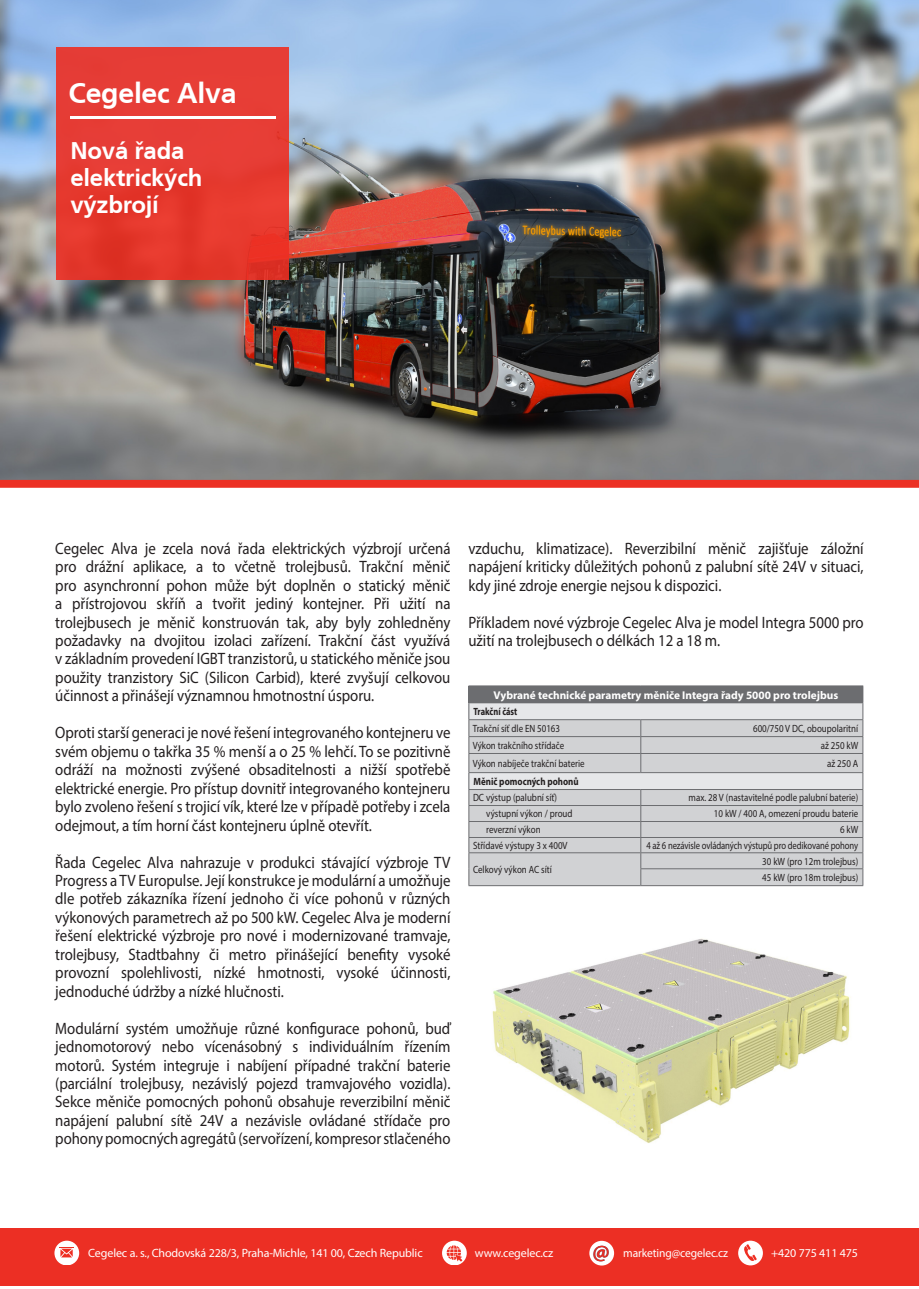
<style>
.page{position:relative;width:919px;height:1289px;background:#fff}
.page>*{position:absolute;margin:0;border:0;box-sizing:border-box;transform-origin:0 0}
.Nadpis_velký{font:700 28.5px "Frutiger CE";letter-spacing:-.01em;color:#fff}
.Nadpis_velký-2{font:700 24px "Frutiger CE";letter-spacing:-.01em;color:#fff}
.t1{font:700 22.35px "Myriad Pro";color:#23395f}
.Text_čtvereček{font:16.5px/18.5px "Myriad Pro";letter-spacing:-.005em;color:#231f20;text-align:justify;scale:.9 1}
.t2{font:12px "Myriad Pro";letter-spacing:-.01em;color:#fff}
.t3{font:12px "Myriad Pro";letter-spacing:-.01em;color:#fff;scale:.96 1}
.Tabulka_nadpis{font:700 11.25px "Myriad Pro";color:#fff}
.Tabulka_text_malý{font:10.5px "Myriad Pro";color:#231f20;scale:.85 1}
.Tabulka_text_malý-2{font:10.5px "Myriad Pro";color:#231f20;scale:.82 1}
.Tabulka_text_malý-3{font:700 10.5px "Myriad Pro";color:#231f20;scale:.85 1}
.Tabulka_záhlaví_mrna{font:700 10.5px "Myriad Pro";color:#231f20;scale:.8 1}
</style>
<div class="page">
<img style="left:1px;top:0;width:917px;height:480px">
<div style="left:0;top:1228px;width:918px;height:57px;background:#ec2f24"></div>
<div style="left:56px;top:47px;width:232px;height:232px;background:linear-gradient(to right,#e43931,#e73b31)"></div>
<svg style="left:442px;top:1240px;width:25px;height:24px"></svg>
<div style="left:446px;top:1244px;width:15px;height:16px;background:#fff;border-radius:50%"></div>
<svg style="left:446px;top:1245px;width:17px;height:17px"></svg>
<div style="left:589px;top:1240px;width:25px;height:25px;background:#fff;border-radius:50%"></div>
<div style="left:738px;top:1240px;width:24px;height:25px;background:#fff;border-radius:50%"></div>
<svg style="left:744px;top:1244px;width:12px;height:17px"></svg>
<div style="left:54px;top:1240px;width:25px;height:24px;background:#fff;border-radius:50%"></div>
<svg style="left:60px;top:1247px;width:14px;height:11px"></svg>
<svg style="left:60px;top:1248px;width:13px;height:9px"></svg>
<svg style="left:0;top:480px;width:918px;height:8px;background:#ec3629"></svg>
<hr style="left:70px;top:116px;width:206px;height:2px;background:#fff">
<div style="left:469px;top:686px;width:393px;height:16px;background:#6c6d70"></div>
<div style="left:469px;top:702px;width:393px;height:17px;background:#e6e7e9"></div>
<div style="left:469px;top:720px;width:393px;height:16px;background:#d1d2d4"></div>
<div style="left:469px;top:737px;width:393px;height:148px;background:#d1d2d4"></div>
<div style="left:469px;top:772px;width:393px;height:17px;background:#e6e7e9"></div>
<hr style="left:468px;top:685px;width:172px;height:1px;background:#6c6d70">
<hr style="left:640px;top:685px;width:223px;height:1px;background:#6c6d70">
<hr style="left:468px;top:702px;width:172px;height:1px;background:#6c6d70">
<hr style="left:640px;top:702px;width:223px;height:1px;background:#6c6d70">
<hr style="left:468px;top:719px;width:172px;height:1px;background:#6c6d70">
<hr style="left:640px;top:719px;width:223px;height:1px;background:#6c6d70">
<hr style="left:468px;top:736px;width:172px;height:1px;background:#6c6d70">
<hr style="left:640px;top:736px;width:223px;height:1px;background:#6c6d70">
<hr style="left:468px;top:753px;width:172px;height:1px;background:#6c6d70">
<hr style="left:640px;top:753px;width:223px;height:1px;background:#6c6d70">
<svg style="left:640px;top:720px;width:1px;height:52px"></svg>
<hr style="left:468px;top:772px;width:172px;height:1px;background:#6c6d70">
<hr style="left:640px;top:772px;width:223px;height:1px;background:#6c6d70">
<hr style="left:468px;top:789px;width:172px;height:1px;background:#6c6d70">
<hr style="left:640px;top:789px;width:223px;height:1px;background:#6c6d70">
<hr style="left:468px;top:805px;width:172px;height:1px;background:#6c6d70">
<hr style="left:640px;top:805px;width:223px;height:1px;background:#6c6d70">
<hr style="left:468px;top:821px;width:172px;height:1px;background:#6c6d70">
<hr style="left:640px;top:821px;width:223px;height:1px;background:#6c6d70">
<hr style="left:468px;top:837px;width:172px;height:1px;background:#6c6d70">
<hr style="left:640px;top:837px;width:223px;height:1px;background:#6c6d70">
<hr style="left:468px;top:852px;width:172px;height:1px;background:#6c6d70">
<hr style="left:640px;top:852px;width:223px;height:1px;background:#6c6d70">
<svg style="left:468px;top:686px;width:1px;height:199px"></svg>
<hr style="left:640px;top:868px;width:223px;height:1px;background:#6c6d70">
<svg style="left:640px;top:790px;width:1px;height:95px"></svg>
<svg style="left:862px;top:686px;width:1px;height:199px"></svg>
<hr style="left:468px;top:885px;width:172px;height:1px;background:#6c6d70">
<hr style="left:640px;top:885px;width:223px;height:1px;background:#6c6d70">
<img style="left:492px;top:938px;width:359px;height:205px">
<p class="Nadpis_velký" style="left:69px;top:76px;width:169px">Cegelec Alva</p>
<p class="Nadpis_velký-2" style="left:70px;top:136px;width:116px">Nová řada</p>
<p class="Nadpis_velký-2" style="left:70px;top:163px;width:134px">elektrických</p>
<p class="Nadpis_velký-2" style="left:70px;top:190px;width:90px">výzbrojí</p>
<p class="Text_čtvereček" style="left:55px;top:538px;width:440px">Cegelec Alva je zcela nová řada elektrických výzbrojí určená pro drážní aplikace, a to včetně trolejbusů. Trakční měnič pro asynchronní pohon může být doplněn o statický měnič a přístrojovou skříň a tvořit jediný kontejner. Při užití na trolejbusech je měnič konstruován tak, aby byly zohledněny požadavky na dvojitou izolaci zařízení. Trakční část využívá v základním provedení IGBT tranzistorů, u statického měniče jsou použity tranzistory SiC (Silicon Carbid), které zvyšují celkovou účinnost a přinášejí významnou hmotnostní úsporu.</p>
<p class="Text_čtvereček" style="left:55px;top:723px;width:440px">Oproti starší generaci je nové řešení integrovaného kontejneru ve svém objemu o takřka 35 % menší a o 25 % lehčí. To se pozitivně odráží na možnosti zvýšené obsaditelnosti a nižší spotřebě elektrické energie. Pro přístup dovnitř integrovaného kontejneru bylo zvoleno řešení s trojicí vík, které lze v případě potřeby i zcela odejmout, a tím horní část kontejneru úplně otevřít.</p>
<p class="Text_čtvereček" style="left:55px;top:852px;width:440px">Řada Cegelec Alva nahrazuje v produkci stávající výzbroje TV Progress a TV Europulse. Její konstrukce je modulární a umožňuje dle potřeb zákazníka řízení jednoho či více pohonů v různých výkonových parametrech až po 500 kW. Cegelec Alva je moderní řešení elektrické výzbroje pro nové i modernizované tramvaje, trolejbusy, Stadtbahny či metro přinášející benefity vysoké provozní spolehlivosti, nízké hmotnosti, vysoké účinnosti, jednoduché údržby a nízké hlučnosti.</p>
<p class="Text_čtvereček" style="left:55px;top:1018px;width:440px">Modulární systém umožňuje různé konfigurace pohonů, buď jednomotorový nebo vícenásobný s individuálním řízením motorů. Systém integruje i nabíjení případné trakční baterie (parciální trolejbusy, nezávislý pojezd tramvajového vozidla).<br>Sekce měniče pomocných pohonů obsahuje reverzibilní měnič napájení palubní sítě 24V a nezávisle ovládané střídače pro pohony pomocných agregátů (servořízení, kompresor stlačeného</p>
<p class="Text_čtvereček" style="left:468px;top:538px;width:440px">vzduchu, klimatizace). Reverzibilní měnič zajišťuje záložní napájení kriticky důležitých pohonů z palubní sítě 24V v situaci, kdy jiné zdroje energie nejsou k dispozici.</p>
<p class="Text_čtvereček" style="left:468px;top:612px;width:440px">Příkladem nové výzbroje Cegelec Alva je model Integra 5000 pro užití na trolejbusech o délkách 12 a 18 m.</p>
<p class="Tabulka_nadpis" style="left:493px;top:687px;width:346px">Vybrané technické parametry měniče Integra řady 5000 pro trolejbus</p>
<p class="Tabulka_záhlaví_mrna" style="left:473px;top:704px;width:56px">Trakční část</p>
<p class="Tabulka_text_malý" style="left:472px;top:722px;width:104px">Trakční síť dle EN 50163</p>
<p class="Tabulka_text_malý" style="left:753px;top:722px;width:125px">600/750 V DC, oboupolaritní</p>
<p class="Tabulka_text_malý" style="left:472px;top:739px;width:109px">Výkon trakčního střídače</p>
<p class="Tabulka_text_malý" style="left:820px;top:739px;width:45px">až 250 kW</p>
<p class="Tabulka_text_malý" style="left:472px;top:757px;width:133px">Výkon nabíječe trakční baterie</p>
<p class="Tabulka_text_malý" style="left:827px;top:757px;width:38px">až 250 A</p>
<p class="Tabulka_text_malý-3" style="left:473px;top:774px;width:125px">Měnič pomocných pohonů</p>
<p class="Tabulka_text_malý" style="left:473px;top:791px;width:100px">DC výstup (palubní síť)</p>
<p class="Tabulka_text_malý" style="left:688px;top:791px;width:201px">max. 28 V (nastavitelné podle palubní baterie)</p>
<p class="Tabulka_text_malý" style="left:486px;top:807px;width:103px">výstupní výkon / proud</p>
<p class="Tabulka_text_malý" style="left:714px;top:807px;width:171px">10 kW / 400 A, omezení proudu baterie</p>
<p class="Tabulka_text_malý" style="left:486px;top:823px;width:65px">reverzní výkon</p>
<p class="Tabulka_text_malý" style="left:840px;top:823px;width:23px">6 kW</p>
<p class="Tabulka_text_malý" style="left:473px;top:839px;width:113px">Střídavé výstupy 3 x 400V</p>
<p class="Tabulka_text_malý-2" style="left:646px;top:839px;width:260px">4 až 6 nezávisle ovládaných výstupů pro dedikované pohony</p>
<p class="Tabulka_text_malý" style="left:473px;top:863px;width:94px">Celkový výkon AC sítí</p>
<p class="Tabulka_text_malý" style="left:762px;top:854px;width:114px">30 kW (pro 12m trolejbus)</p>
<p class="Tabulka_text_malý" style="left:762px;top:871px;width:114px">45 kW (pro 18m trolejbus)</p>
<p class="t2" style="left:88px;top:1245px;width:336px">Cegelec a. s., Chodovská 228/3, Praha-Michle, 141 00, Czech Republic</p>
<p class="t2" style="left:475px;top:1245px;width:80px">www.cegelec.cz</p>
<p class="t1" style="left:592px;top:1236px;width:19px">@</p>
<p class="t3" style="left:623px;top:1245px;width:111px">marketing@cegelec.cz</p>
<p class="t2" style="left:771px;top:1245px;width:88px">+420 775 411 475</p>
</div>
